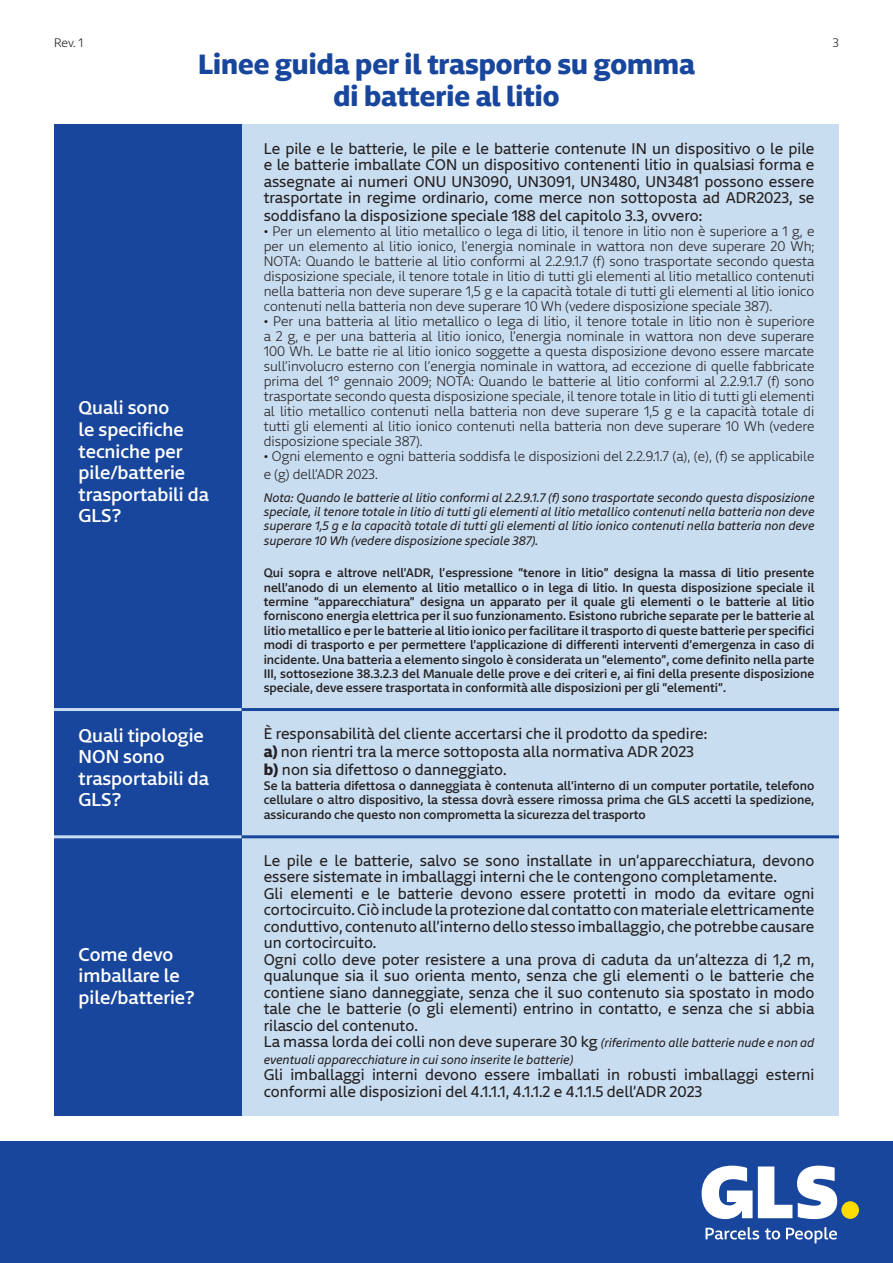
<style>
.page{position:relative;width:893px;height:1263px;background:#fff}
.page>*{position:absolute;margin:0;border:0;box-sizing:border-box;transform-origin:0 0}
.t1{font:700 27px/32.4px "Newson GLSDTP";color:#18469d;text-align:center}
.t2{font:500 18px/21.6px "Newson GLSDTP";color:#fff}
.t3{font:15px/16.5px "Newson GLSDTP";color:#231f20;text-align:justify}
.t4{font:300 13.5px/15px "Newson GLSDTP";color:#231f20;text-align:justify}
.t5{font:500 12px/14.4px "Newson GLSDTP";color:#231f20;text-align:justify}
.t6{font:italic 12px/14.4px "Newson GLSDTP";color:#231f20;text-align:justify}
.t7{font:300 12px "Newson GLSDTP";color:#231f20}
.s1{font-weight:700}
.s2{font-style:italic;font-size:12px}
</style>
<div class="page">
<div style="left:0;top:1142px;width:893px;height:121px;background:#18469d"></div>
<svg style="left:706px;top:1227px;width:53px;height:12px"></svg>
<svg style="left:765px;top:1228px;width:15px;height:11px"></svg>
<svg style="left:786px;top:1227px;width:51px;height:16px"></svg>
<div style="left:841px;top:1201px;width:18px;height:18px;background:#ffdc01;border-radius:50%"></div>
<svg style="left:702px;top:1165px;width:135px;height:54px"></svg>
<div style="left:64px;top:124px;width:775px;height:992px;background:#c9ddf1"></div>
<div style="left:54px;top:124px;width:188px;height:992px;background:#18469d"></div>
<hr style="left:242px;top:708px;width:597px;height:3px;background:#18469d">
<hr style="left:242px;top:835px;width:597px;height:3px;background:#18469d">
<hr style="left:54px;top:708px;width:188px;height:3px;background:#c9ddf1">
<hr style="left:54px;top:835px;width:188px;height:3px;background:#c9ddf1">
<p class="t7" style="left:54px;top:33px;width:31px">Rev. 1</p>
<p class="t7" style="left:833px;top:33px;width:8px">3</p>
<h1 class="t1" style="left:198px;top:44px;width:498px">Linee guida per il trasporto su gomma di batterie al litio</h1>
<p class="t2" style="left:79px;top:395px;width:132px">Quali sono<br>le specifiche tecniche per pile/batterie trasportabili da<br>GLS?</p>
<p class="t2" style="left:79px;top:722px;width:132px">Quali tipologie<br>NON sono trasportabili da<br>GLS?</p>
<p class="t2" style="left:79px;top:941px;width:118px">Come devo imballare le pile/batterie?</p>
<p class="t3" style="left:264px;top:138px;width:552px">Le pile e le batterie, le pile e le batterie contenute IN un dispositivo o le pile e le batterie imballate CON un dispositivo contenenti litio in qualsiasi forma e assegnate ai numeri ONU UN3090, UN3091, UN3480, UN3481 possono essere trasportate in regime ordinario, come merce non sottoposta ad ADR2023, se</p>
<p class="t3" style="left:264px;top:205px;width:440px">soddisfano la disposizione speciale 188 del capitolo 3.3, ovvero:</p>
<p class="t4" style="left:264px;top:222px;width:552px">• Per un elemento al litio metallico o lega di litio, il tenore in litio non è superiore a 1 g, e per un elemento al litio ionico, l’energia nominale in wattora non deve superare 20 Wh; NOTA: Quando le batterie al litio conformi al 2.2.9.1.7 (f) sono trasportate secondo questa disposizione speciale, il tenore totale in litio di tutti gli elementi al litio metallico contenuti nella batteria non deve superare 1,5 g e la capacità totale di tutti gli elementi al litio ionico contenuti nella batteria non deve superare 10 Wh (vedere disposizione speciale 387).</p>
<p class="t4" style="left:264px;top:312px;width:552px">• Per una batteria al litio metallico o lega di litio, il tenore totale in litio non è superiore a 2 g, e per una batteria al litio ionico, l’energia nominale in wattora non deve superare 100 Wh. Le batte rie al litio ionico soggette a questa disposizione devono essere marcate sull’involucro esterno con l’energia nominale in wattora, ad eccezione di quelle fabbricate prima del 1° gennaio 2009; NOTA: Quando le batterie al litio conformi al 2.2.9.1.7 (f) sono trasportate secondo questa disposizione speciale, il tenore totale in litio di tutti gli elementi al litio metallico contenuti nella batteria non deve superare 1,5 g e la capacità totale di tutti gli elementi al litio ionico contenuti nella batteria non deve superare 10 Wh (vedere disposizione speciale 387).</p>
<p class="t4" style="left:264px;top:446px;width:552px;line-height:18px">• Ogni elemento e ogni batteria soddisfa le disposizioni del 2.2.9.1.7 (a), (e), (f) se applicabile e (g) dell’ADR 2023.</p>
<p class="t6" style="left:264px;top:488px;width:552px">Nota: Quando le batterie al litio conformi al 2.2.9.1.7 (f) sono trasportate secondo questa disposizione speciale, il tenore totale in litio di tutti gli elementi al litio metallico contenuti nella batteria non deve superare 1,5 g e la capacità totale di tutti gli elementi al litio ionico contenuti nella batteria non deve superare 10 Wh (vedere disposizione speciale 387).</p>
<p class="t5" style="left:264px;top:564px;width:552px">Qui sopra e altrove nell’ADR, l’espressione “tenore in litio” designa la massa di litio presente nell’anodo di un elemento al litio metallico o in lega di litio. In questa disposizione speciale il termine “apparecchiatura” designa un apparato per il quale gli elementi o le batterie al litio forniscono energia elettrica per il suo funzionamento. Esistono rubriche separate per le batterie al litio metallico e per le batterie al litio ionico per facilitare il trasporto di queste batterie per specifici modi di trasporto e per permettere l’applicazione di differenti interventi d’emergenza in caso di incidente. Una batteria a elemento singolo è considerata un “elemento”, come definito nella parte III, sottosezione 38.3.2.3 del Manuale delle prove e dei criteri e, ai fini della presente disposizione speciale, deve essere trasportata in conformità alle disposizioni per gli “elementi”.</p>
<p class="t3" style="left:264px;top:724px;width:445px">È responsabilità del cliente accertarsi che il prodotto da spedire:</p>
<p class="t3" style="left:264px;top:742px;width:432px"><span class="s1">a)</span> non rientri tra la merce sottoposta alla normativa ADR 2023</p>
<p class="t3" style="left:264px;top:760px;width:245px"><span class="s1">b)</span> non sia difettoso o danneggiato.</p>
<p class="t5" style="left:264px;top:776px;width:552px">Se la batteria difettosa o danneggiata è contenuta all’interno di un computer portatile, telefono cellulare o altro dispositivo, la stessa dovrà essere rimossa prima che GLS accetti la spedizione, assicurando che questo non comprometta la sicurezza del trasporto</p>
<p class="t3" style="left:264px;top:850px;width:552px">Le pile e le batterie, salvo se sono installate in un’apparecchiatura, devono essere sistemate in imballaggi interni che le contengono completamente.</p>
<p class="t3" style="left:264px;top:883px;width:552px">Gli elementi e le batterie devono essere protetti in modo da evitare ogni cortocircuito. Ciò include la protezione dal contatto con materiale elettricamente conduttivo, contenuto all’interno dello stesso imballaggio, che potrebbe causare un cortocircuito.</p>
<p class="t3" style="left:264px;top:949px;width:552px">Ogni collo deve poter resistere a una prova di caduta da un’altezza di 1,2 m, qualunque sia il suo orienta mento, senza che gli elementi o le batterie che contiene siano danneggiate, senza che il suo contenuto sia spostato in modo tale che le batterie (o gli elementi) entrino in contatto, e senza che si abbia rilascio del contenuto.</p>
<p class="t3" style="left:264px;top:1032px;width:552px">La massa lorda dei colli non deve superare 30 kg <span class="s2">(riferimento alle batterie nude e non ad</span></p>
<p class="t6" style="left:264px;top:1051px;width:311px">eventuali apparecchiature in cui sono inserite le batterie)</p>
<p class="t3" style="left:264px;top:1065px;width:552px">Gli imballaggi interni devono essere imballati in robusti imballaggi esterni conformi alle disposizioni del 4.1.1.1, 4.1.1.2 e 4.1.1.5 dell’ADR 2023</p>
</div>
